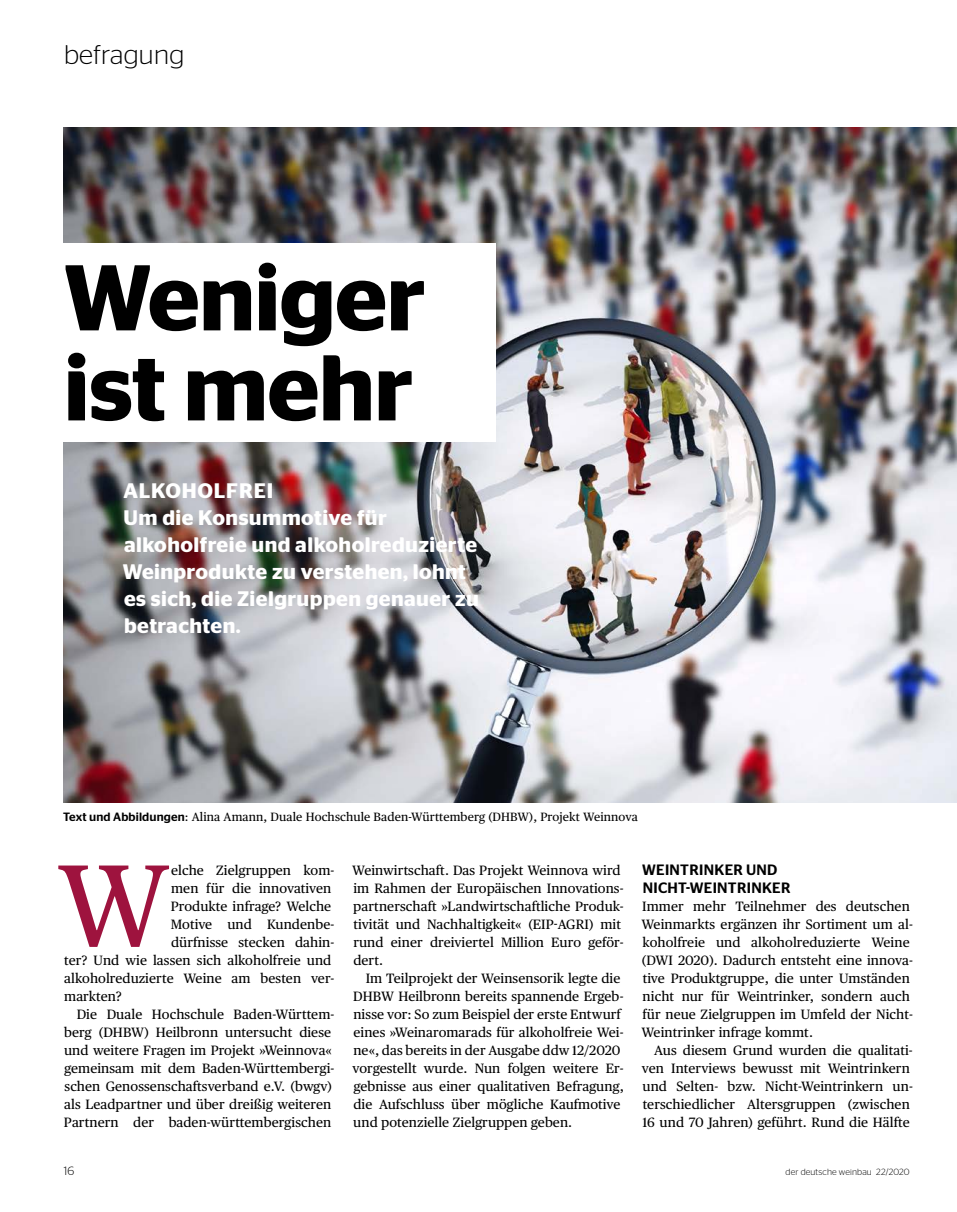
<style>
.page{position:relative;width:957px;height:1212px;background:#fff}
.page>*{position:absolute;margin:0;border:0;box-sizing:border-box;transform-origin:0 0}
.t1{font:117.45px "Publico Text";color:#9e133e}
.t2{font:600 93px/90px "Stag Sans";letter-spacing:-.005em;color:#000}
.t3{font:300 27px "Stag Sans";letter-spacing:.01em;color:#000}
.t4{font:600 21px/27px "Stag Sans";letter-spacing:.02em;color:#fff}
.t5{font:500 15px/18px "Stag Sans";letter-spacing:.02em;color:#000}
.t6{font:13.5px/18px "Publico Text";letter-spacing:.005em;color:#000}
.t7{font:12px "Publico Text";letter-spacing:.01em;color:#000}
.t8{font:300 12px "Stag Sans";color:#000}
.t9{font:300 9px "Stag Sans";letter-spacing:.015em;color:#000}
.s1{font-family:"Stag Sans";font-weight:500}
</style>
<div class="page">
<img style="left:64px;top:128px;width:893px;height:675px">
<div style="left:0;top:243px;width:495px;height:198px;background:#fff"></div>
<h3 class="t3" style="left:64px;top:40px;width:122px">befragung</h3>
<h2 class="t2" style="left:64px;top:253px;width:363px">Weniger ist mehr</h2>
<h3 class="t4" style="left:123px;top:477px;width:358px">ALKOHOLFREI<br>Um die Konsummotive für alkoholfreie und alkoholreduzierte<br>Weinprodukte zu verstehen, lohnt es sich, die Zielgruppen genauer zu betrachten.</h3>
<p class="t7" style="left:63px;top:808px;width:576px"><span class="s1">Text und Abbildungen</span>: Alina Amann, Duale Hochschule Baden-Württemberg (DHBW), Projekt Weinnova</p>
<h1 class="t1" style="left:57px;top:817px;width:114px">W</h1>
<p class="t6" style="left:171px;top:860px;width:165px">elche Zielgruppen kom-</p>
<p class="t6" style="left:171px;top:878px;width:162px">men für die innovativen</p>
<p class="t6" style="left:171px;top:896px;width:162px">Produkte infrage? Welche</p>
<p class="t6" style="left:171px;top:914px;width:165px">Motive und Kundenbe-</p>
<p class="t6" style="left:171px;top:932px;width:165px">dürfnisse stecken dahin-</p>
<p class="t6" style="left:64px;top:950px;width:269px">ter? Und wie lassen sich alkoholfreie und</p>
<p class="t6" style="left:64px;top:968px;width:271px">alkoholreduzierte Weine am besten ver-</p>
<p class="t6" style="left:64px;top:986px;width:59px">markten?</p>
<p class="t6" style="left:77px;top:1004px;width:259px">Die Duale Hochschule Baden-Württem-</p>
<p class="t6" style="left:64px;top:1022px;width:268px">berg (DHBW) Heilbronn untersucht diese</p>
<p class="t6" style="left:64px;top:1040px;width:269px">und weitere Fragen im Projekt »Weinnova«</p>
<p class="t6" style="left:64px;top:1058px;width:271px">gemeinsam mit dem Baden-Württembergi-</p>
<p class="t6" style="left:65px;top:1076px;width:269px">schen Genossenschaftsverband e.V. (bwgv)</p>
<p class="t6" style="left:64px;top:1094px;width:268px">als Leadpartner und über dreißig weiteren</p>
<p class="t6" style="left:64px;top:1112px;width:269px">Partnern der baden-württembergischen</p>
<p class="t6" style="left:352px;top:860px;width:273px">Weinwirtschaft. Das Projekt Weinnova wird im Rahmen der Europäischen Innovations&shy;partnerschaft »Landwirtschaftliche Produk&shy;tivität und Nachhaltigkeit« (EIP-AGRI) mit rund einer dreiviertel Million Euro geför&shy;dert.</p>
<p class="t6" style="left:352px;top:968px;width:273px;text-indent:13px">Im Teilprojekt der Weinsensorik legte die DHBW Heilbronn bereits spannende Ergeb&shy;nisse vor: So zum Beispiel der erste Entwurf eines »Weinaromarads für alkoholfreie Wei&shy;ne«, das bereits in der Ausgabe ddw 12/2020 vorgestellt wurde. Nun folgen weitere Er&shy;gebnisse aus einer qualitativen Befragung, die Aufschluss über mögliche Kaufmotive und potenzielle Zielgruppen geben.</p>
<p class="t5" style="left:642px;top:860px;width:150px">WEINTRINKER UND<br>NICHT-WEINTRINKER</p>
<p class="t6" style="left:641px;top:896px;width:273px">Immer mehr Teilnehmer des deutschen Weinmarkts ergänzen ihr Sortiment um al&shy;koholfreie und alkoholreduzierte Weine (DWI 2020). Dadurch entsteht eine innova&shy;tive Produktgruppe, die unter Umständen nicht nur für Weintrinker, sondern auch für neue Zielgruppen im Umfeld der Nicht-Weintrinker infrage kommt.</p>
<p class="t6" style="left:642px;top:1040px;width:272px;text-indent:12px">Aus diesem Grund wurden die qualitati&shy;ven Interviews bewusst mit Weintrinkern und Selten- bzw. Nicht-Weintrinkern un&shy;terschiedlicher Altersgruppen (zwischen 16 und 70 Jahren) geführt. Rund die Hälfte</p>
<p class="t8" style="left:64px;top:1164px;width:12px">16</p>
<p class="t9" style="left:785px;top:1167px;width:126px">der deutsche weinbau 22/2020</p>
</div>
